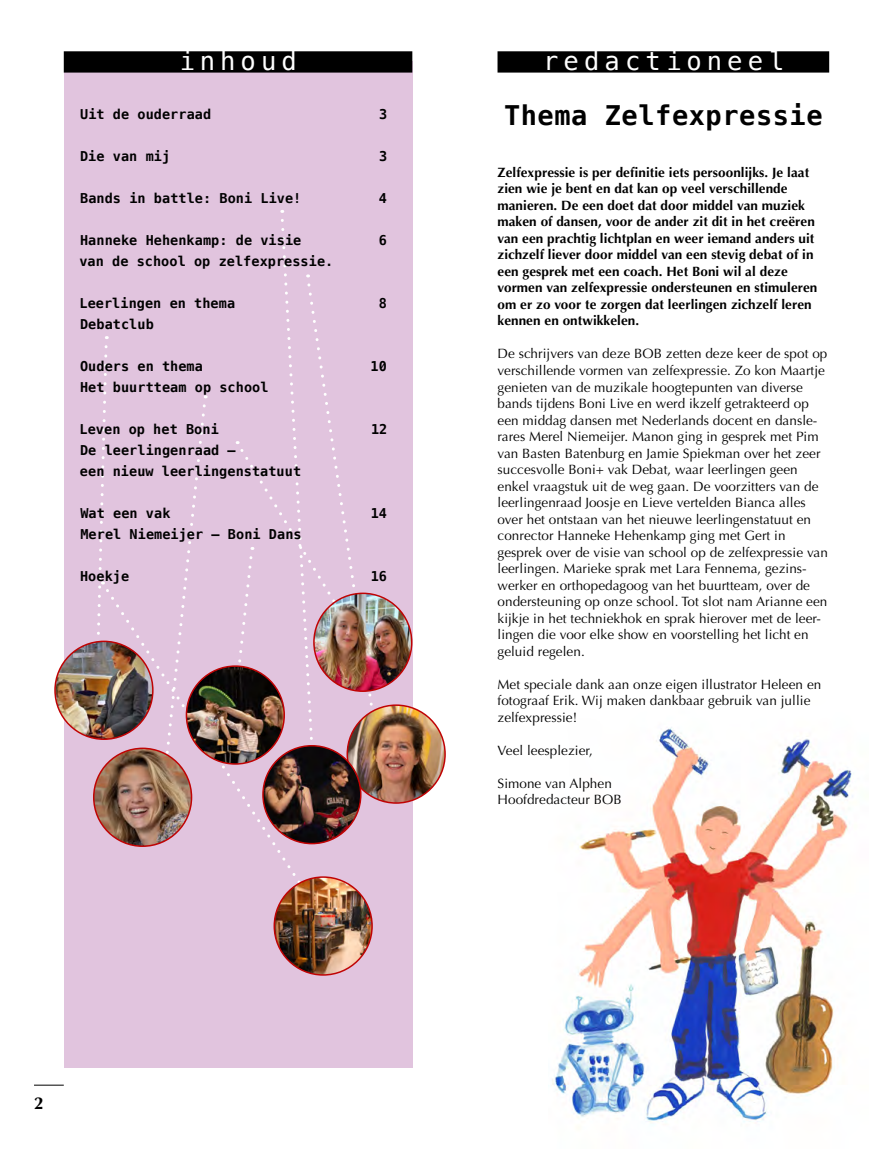
<style>
.page{position:relative;width:893px;height:1149px;background:#fff}
.page>*{position:absolute;margin:0;border:0;box-sizing:border-box;transform-origin:0 0}
.t1{font:700 27px "Menlo";letter-spacing:.02em;color:#000}
.t2{font:25.5px "Menlo";letter-spacing:.2em;color:#fff}
.t3{font:700 17.25px "Optima";color:#000}
.t4{font:13.5px/16.5px "Optima";letter-spacing:.005em;color:#000}
.t5{font:700 13.5px/16.5px "Optima";letter-spacing:.005em;color:#000}
.t6{font:700 13.5px/21px "Menlo";letter-spacing:.005em;color:#000}
</style>
<div class="page">
<div style="left:64px;top:62px;width:348px;height:1005px;background:#e1c4de"></div>
<hr style="left:34px;top:1084px;width:30px;height:1px;background:#000">
<img style="left:552px;top:727px;width:301px;height:401px">
<div style="left:497px;top:51px;width:332px;height:22px;background:#000"></div>
<div style="left:64px;top:51px;width:348px;height:22px;background:#000"></div>
<svg style="left:184px;top:395px;width:24px;height:186px"></svg>
<svg style="left:339px;top:484px;width:49px;height:310px"></svg>
<svg style="left:235px;top:210px;width:104px;height:376px"></svg>
<svg style="left:103px;top:586px;width:249px;height:374px"></svg>
<svg style="left:97px;top:336px;width:12px;height:304px"></svg>
<img style="left:347px;top:705px;width:98px;height:97px;border-radius:49px">
<div style="left:346px;top:704px;width:100px;height:99px;border:2px solid #c00304;border-radius:50%"></div>
<img style="left:94px;top:748px;width:98px;height:98px;border-radius:49px">
<div style="left:93px;top:747px;width:99px;height:99px;border:2px solid #c00304;border-radius:50%"></div>
<img style="left:55px;top:641px;width:98px;height:98px;border-radius:49px">
<div style="left:54px;top:640px;width:100px;height:99px;border:2px solid #c00304;border-radius:50%"></div>
<img style="left:314px;top:593px;width:98px;height:98px;border-radius:49px">
<div style="left:313px;top:592px;width:99px;height:99px;border:2px solid #c00304;border-radius:50%"></div>
<img style="left:263px;top:745px;width:98px;height:98px;border-radius:49px">
<div style="left:262px;top:744px;width:99px;height:100px;border:2px solid #c00304;border-radius:50%"></div>
<img style="left:186px;top:666px;width:98px;height:97px;border-radius:49px">
<div style="left:186px;top:665px;width:99px;height:99px;border:2px solid #c00304;border-radius:50%"></div>
<img style="left:274px;top:876px;width:98px;height:98px;border-radius:49px">
<div style="left:274px;top:876px;width:99px;height:99px;border:2px solid #c00304;border-radius:50%"></div>
<h2 class="t2" style="left:179px;top:44px;width:119px">inhoud</h2>
<h2 class="t2" style="left:543px;top:44px;width:242px">redactioneel</h2>
<p class="t6" style="left:80px;top:104px;width:133px">Uit de ouderraad</p>
<p class="t6" style="left:379px;top:104px;width:10px">3</p>
<p class="t6" style="left:80px;top:146px;width:92px">Die van mij</p>
<p class="t6" style="left:379px;top:146px;width:10px">3</p>
<p class="t6" style="left:80px;top:188px;width:223px">Bands in battle: Boni Live!</p>
<p class="t6" style="left:379px;top:188px;width:10px">4</p>
<p class="t6" style="left:80px;top:230px;width:223px">Hanneke Hehenkamp: de visie</p>
<p class="t6" style="left:379px;top:230px;width:10px">6</p>
<p class="t6" style="left:79px;top:251px;width:255px">van de school op zelfexpressie.</p>
<p class="t6" style="left:80px;top:293px;width:157px">Leerlingen en thema</p>
<p class="t6" style="left:379px;top:293px;width:10px">8</p>
<p class="t6" style="left:80px;top:314px;width:75px">Debatclub</p>
<p class="t6" style="left:80px;top:356px;width:124px">Ouders en thema</p>
<p class="t6" style="left:371px;top:356px;width:18px">10</p>
<p class="t6" style="left:80px;top:377px;width:190px">Het buurtteam op school</p>
<p class="t6" style="left:80px;top:419px;width:141px">Leven op het Boni</p>
<p class="t6" style="left:371px;top:419px;width:18px">12</p>
<p class="t6" style="left:80px;top:440px;width:223px">De leerlingenraad –<br>een nieuw leerlingenstatuut</p>
<p class="t6" style="left:80px;top:503px;width:92px">Wat een vak</p>
<p class="t6" style="left:371px;top:503px;width:18px">14</p>
<p class="t6" style="left:80px;top:524px;width:223px">Merel Niemeijer – Boni Dans</p>
<p class="t6" style="left:80px;top:566px;width:51px">Hoekje</p>
<p class="t6" style="left:371px;top:566px;width:18px">16</p>
<h1 class="t1" style="left:504px;top:97px;width:320px">Thema Zelfexpressie</h1>
<p class="t5" style="left:497px;top:164px;width:321px">Zelfexpressie is per definitie iets persoonlijks. Je laat zien wie je bent en dat kan op veel verschillende manieren. De een doet dat door middel van muziek maken of dansen, voor de ander zit dit in het creëren van een prachtig lichtplan en weer iemand anders uit zichzelf liever door middel van een stevig debat of in een gesprek met een coach. Het Boni wil al deze vormen van zelfexpressie ondersteunen en stimuleren om er zo voor te zorgen dat leerlingen zichzelf leren kennen en ontwikkelen.</p>
<p class="t4" style="left:497px;top:346px;width:332px">De schrijvers van deze BOB zetten deze keer de spot op verschillende vormen van zelfexpressie. Zo kon Maartje genieten van de muzikale hoogtepunten van diverse bands tijdens Boni Live en werd ikzelf getrakteerd op een middag dansen met Nederlands docent en dansle&shy;rares Merel Niemeijer. Manon ging in gesprek met Pim van Basten Batenburg en Jamie Spiekman over het zeer succesvolle Boni+ vak Debat, waar leerlingen geen enkel vraagstuk uit de weg gaan. De voorzitters van de leerlingenraad Joosje en Lieve vertelden Bianca alles over het ontstaan van het nieuwe leerlingenstatuut en conrector Hanneke Hehenkamp ging met Gert in gesprek over de visie van school op de zelfexpressie van leerlingen. Marieke sprak met Lara Fennema, gezins&shy;werker en orthopedagoog van het buurtteam, over de ondersteuning op onze school. Tot slot nam Arianne een kijkje in het techniekhok en sprak hierover met de leer&shy;lingen die voor elke show en voorstelling het licht en geluid regelen.</p>
<p class="t4" style="left:497px;top:675px;width:325px">Met speciale dank aan onze eigen illustrator Heleen en fotograaf Erik. Wij maken dankbaar gebruik van jullie zelfexpressie!</p>
<p class="t4" style="left:497px;top:741px;width:97px">Veel leesplezier,</p>
<p class="t4" style="left:497px;top:774px;width:126px">Simone van Alphen<br>Hoofdredacteur BOB</p>
<p class="t3" style="left:34px;top:1092px;width:11px">2</p>
</div>
